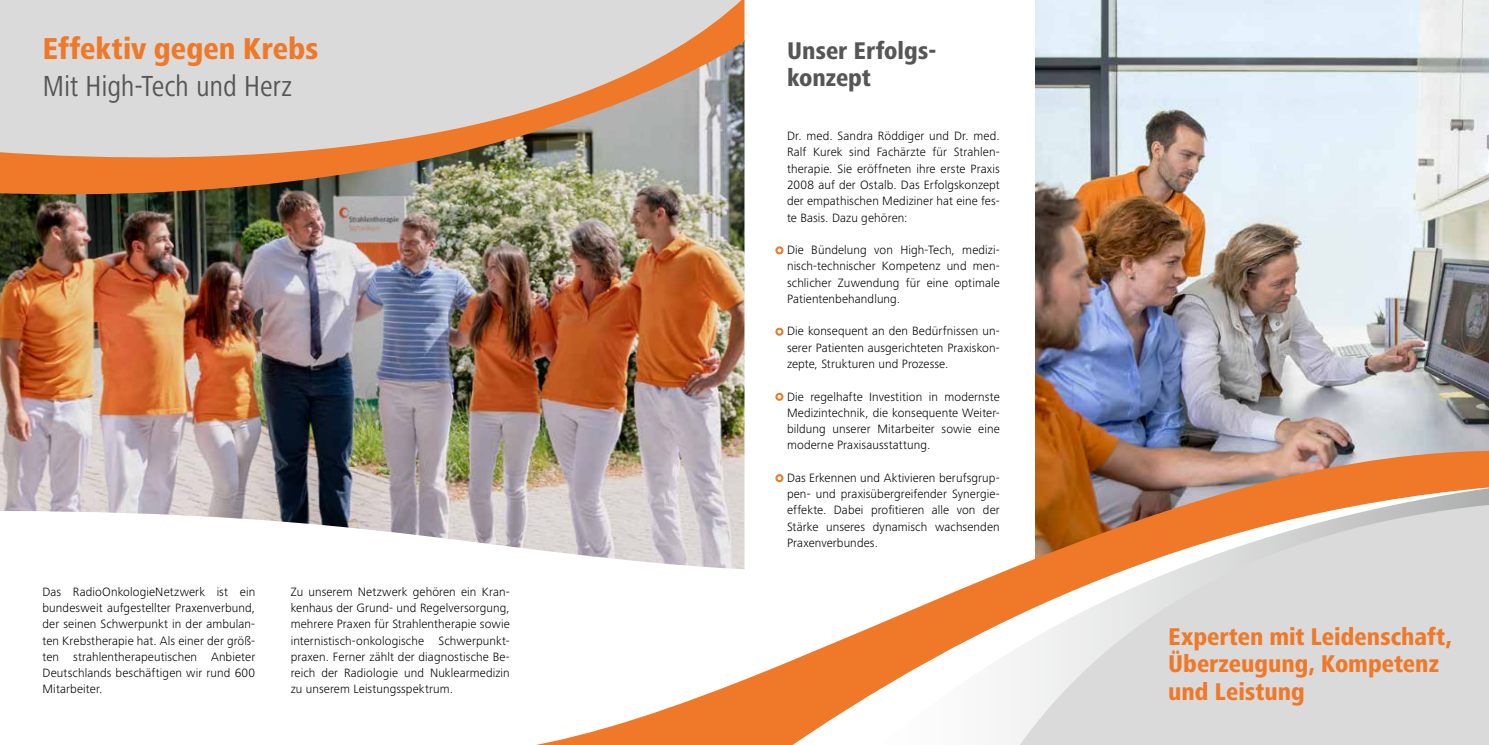
<style>
.page{position:relative;width:1489px;height:745px;background:#fff}
.page>*{position:absolute;margin:0;border:0;box-sizing:border-box;transform-origin:0 0}
.t1{font:800 condensed 31.25px "Frutiger Next";color:#ef7929}
.t2{font:condensed 30px "Frutiger Next";letter-spacing:-.01em;color:#565656}
.t3{font:800 condensed 25px/27.5px "Frutiger Next";color:#ef7929}
.t4{font:800 condensed 25px/27.5px "Frutiger Next";color:#565656}
.t5{font:300 12.5px/16.2px "Frutiger Next";letter-spacing:.01em;color:#000;text-align:justify}
</style>
<div class="page">
<img style="left:0;top:211px;width:744px;height:326px">
<img style="left:0;top:170px;width:744px;height:41px">
<svg style="left:0;top:0;width:744px;height:170px;background:#d3c4ba"></svg>
<img style="left:1035px;top:0;width:453px;height:450px">
<svg style="left:434px;top:450px;width:1054px;height:294px"></svg>
<svg style="left:771px;top:485px;width:717px;height:259px"></svg>
<svg style="left:880px;top:488px;width:608px;height:256px"></svg>
<svg style="left:1012px;top:502px;width:476px;height:242px;background:#ddcec3"></svg>
<div style="left:775px;top:246px;width:8px;height:8px;border:2px solid #ef7929;border-radius:50%"></div>
<div style="left:775px;top:327px;width:8px;height:8px;border:2px solid #ef7929;border-radius:50%"></div>
<div style="left:775px;top:392px;width:8px;height:8px;border:2px solid #ef7929;border-radius:50%"></div>
<div style="left:775px;top:474px;width:8px;height:8px;border:2px solid #ef7929;border-radius:50%"></div>
<h1 class="t1" style="left:43px;top:30px;width:277px">Effektiv gegen Krebs</h1>
<h2 class="t2" style="left:43px;top:69px;width:251px">Mit High-Tech und Herz</h2>
<p class="t5" style="left:43px;top:583px;width:214px">Das RadioOnkologieNetzwerk ist ein bundesweit aufgestellter Praxenverbund, der seinen Schwerpunkt in der ambulan&shy;ten Krebstherapie hat. Als einer der größ&shy;ten strahlentherapeutischen Anbieter Deutschlands beschäftigen wir rund 600<br>Mitarbeiter.</p>
<p class="t5" style="left:291px;top:583px;width:220px">Zu unserem Netzwerk gehören ein Kran&shy;kenhaus der Grund- und Regelversorgung, mehrere Praxen für Strahlentherapie sowie internistisch-onkologische Schwerpunkt&shy;praxen. Ferner zählt der diagnostische Be&shy;reich der Radiologie und Nuklearmedizin zu unserem Leistungsspektrum.</p>
<h3 class="t4" style="left:787px;top:37px;width:151px">Unser Erfolgs&shy;konzept</h3>
<p class="t5" style="left:787px;top:128px;width:214px">Dr. med. Sandra Röddiger und Dr. med.<br>Ralf Kurek sind Fachärzte für Strahlen&shy;therapie. Sie eröffneten ihre erste Praxis 2008 auf der Ostalb. Das Erfolgskonzept der empathischen Mediziner hat eine fes&shy;te Basis. Dazu gehören:</p>
<p class="t5" style="left:787px;top:241px;width:214px">Die Bündelung von High-Tech, medizi&shy;nisch-technischer Kompetenz und men&shy;schlicher Zuwendung für eine optimale Patientenbehandlung.</p>
<p class="t5" style="left:787px;top:323px;width:214px">Die konsequent an den Bedürfnissen un&shy;serer Patienten ausgerichteten Praxiskon&shy;zepte, Strukturen und Prozesse.</p>
<p class="t5" style="left:787px;top:388px;width:214px">Die regelhafte Investition in modernste Medizintechnik, die konsequente Weiter&shy;bildung unserer Mitarbeiter sowie eine moderne Praxisausstattung.</p>
<p class="t5" style="left:787px;top:469px;width:214px">Das Erkennen und Aktivieren berufsgrup&shy;pen- und praxisübergreifender Synergie&shy;effekte. Dabei profitieren alle von der Stärke unseres dynamisch wachsenden Praxenverbundes.</p>
<h3 class="t3" style="left:1168px;top:622px;width:285px">Experten mit Leidenschaft,<br>Überzeugung, Kompetenz und Leistung</h3>
</div>
